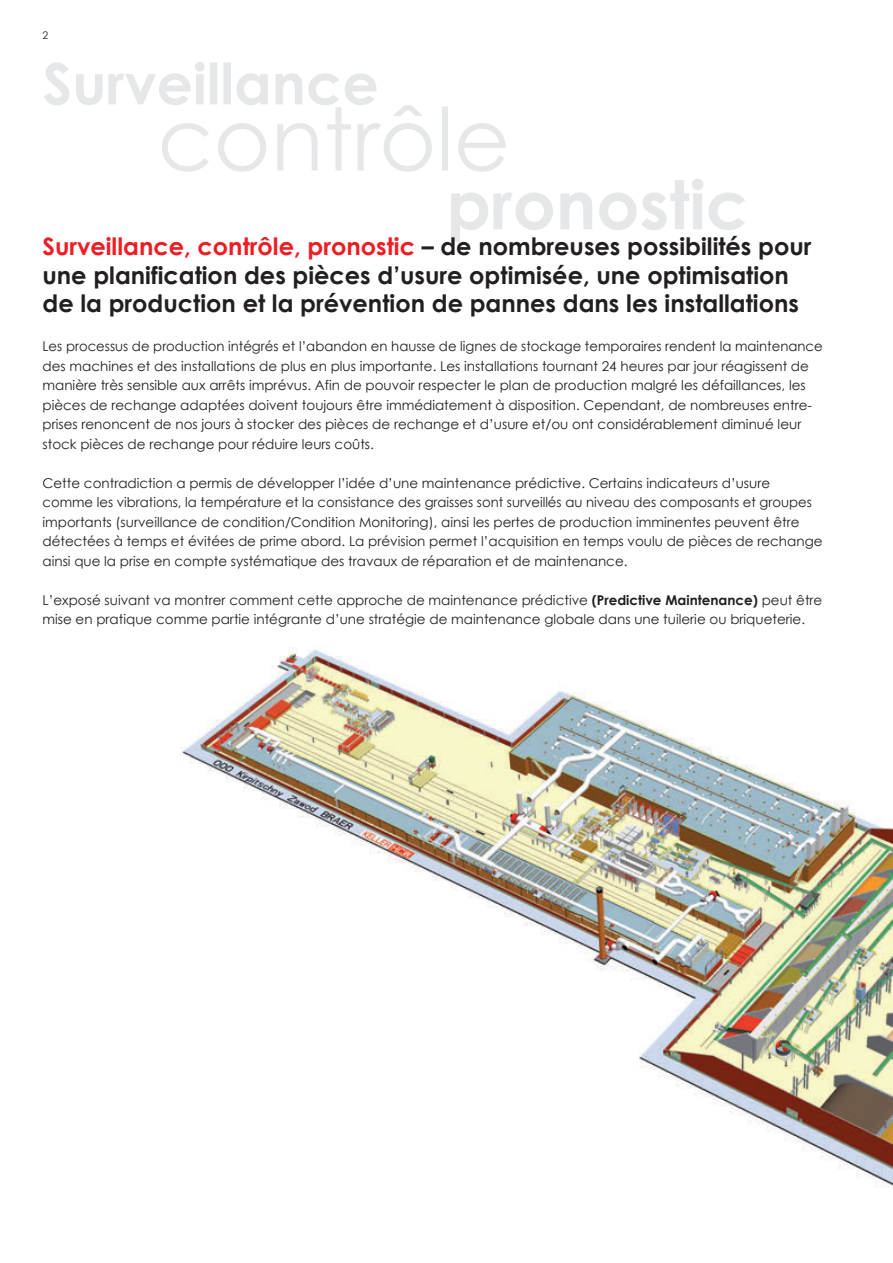
<style>
.page{position:relative;width:893px;height:1263px;background:#fff}
.page>*{position:absolute;margin:0;border:0;box-sizing:border-box;transform-origin:0 0}
.t1{font:700 24px/28.5px "Century Gothic";color:#231f20}
.t2{font:13.5px/19.5px "Century Gothic";color:#231f20}
.t3{font:10.5px "Century Gothic";color:#231f20}
.s1{color:#ee1d23}
.s2{font-weight:700}
</style>
<div class="page">
<svg style="left:451px;top:179px;width:294px;height:63px"></svg>
<svg style="left:44px;top:62px;width:462px;height:110px"></svg>
<img style="left:181px;top:647px;width:712px;height:541px">
<p class="t3" style="left:43px;top:28px;width:7px">2</p>
<h1 class="t1" style="left:43px;top:231px;width:770px"><span class="s1">Surveillance, contrôle, pronostic</span> – de nombreuses possibilités pour une planification des pièces d’usure optimisée, une optimisation de la production et la prévention de pannes dans les installations</h1>
<p class="t2" style="left:43px;top:336px;width:782px">Les processus de production intégrés et l’abandon en hausse de lignes de stockage temporaires rendent la maintenance des machines et des installations de plus en plus importante. Les installations tournant 24 heures par jour réagissent de manière très sensible aux arrêts imprévus. Afin de pouvoir respecter le plan de production malgré les défaillances, les pièces de rechange adaptées doivent toujours être immédiatement à disposition. Cependant, de nombreuses entre&shy;prises renoncent de nos jours à stocker des pièces de rechange et d’usure et/ou ont considérablement diminué leur stock pièces de rechange pour réduire leurs coûts.</p>
<p class="t2" style="left:43px;top:472px;width:781px">Cette contradiction a permis de développer l’idée d’une maintenance prédictive. Certains indicateurs d’usure comme les vibrations, la température et la consistance des graisses sont surveillés au niveau des composants et groupes importants (surveillance de condition/Condition Monitoring), ainsi les pertes de production imminentes peuvent être détectées à temps et évitées de prime abord. La prévision permet l’acquisition en temps voulu de pièces de rechange ainsi que la prise en compte systématique des travaux de réparation et de maintenance.</p>
<p class="t2" style="left:43px;top:589px;width:781px">L’exposé suivant va montrer comment cette approche de maintenance prédictive <span class="s2">(Predictive Maintenance)</span> peut être mise en pratique comme partie intégrante d’une stratégie de maintenance globale dans une tuilerie ou briqueterie.</p>
</div>
